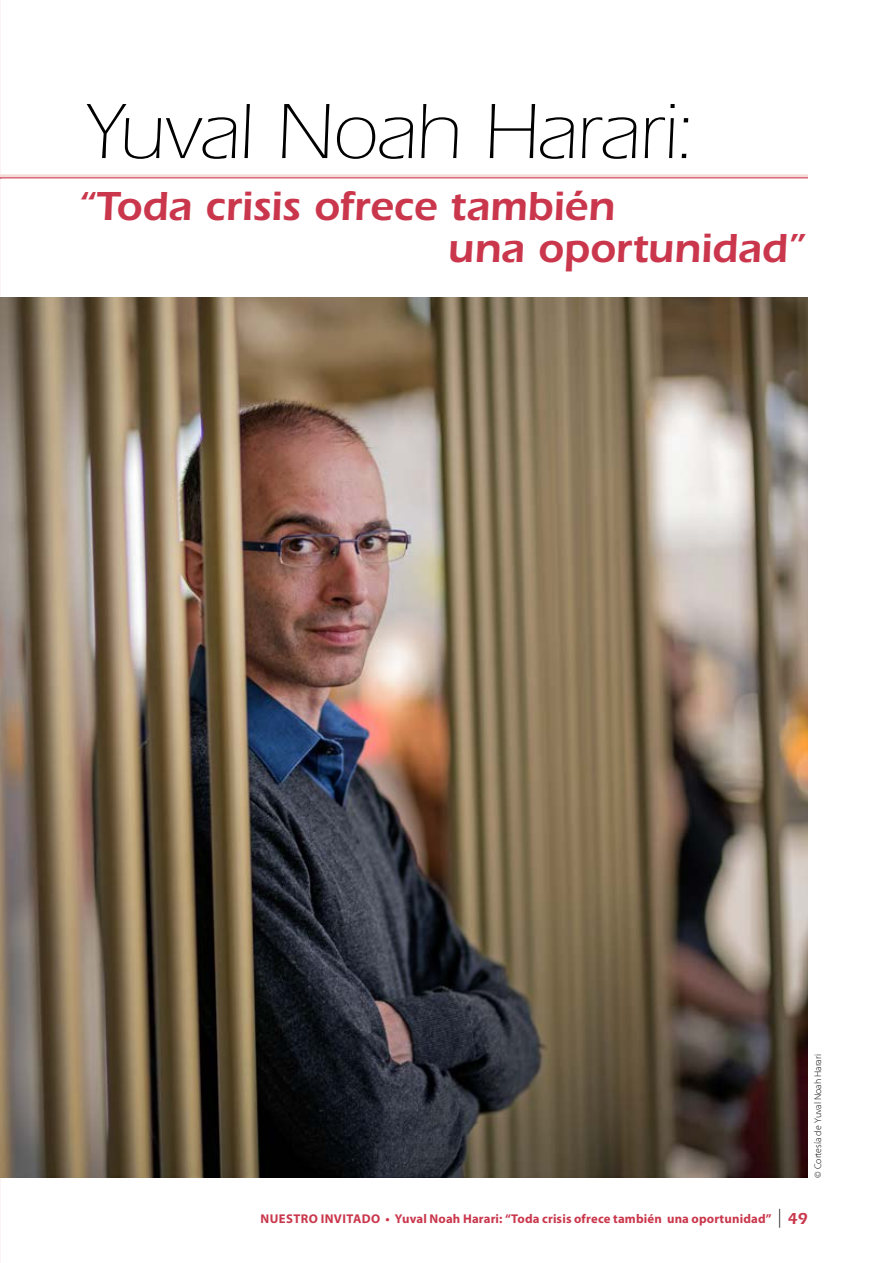
<style>
.page{position:relative;width:893px;height:1263px;background:#fff}
.page>*{position:absolute;margin:0;border:0;box-sizing:border-box;transform-origin:0 0}
.t1{font:300 81px "ITC Eras Std";letter-spacing:-.015em;color:#000}
.t2{font:600 42px/42.5px "ITC Eras Std";letter-spacing:-.005em;color:#ca374c}
.t3{font:700 12.75px "Myriad Pro";letter-spacing:.015em;color:#ca374c}
.t4{font:300 9.75px "Myriad Pro";color:#000}
.s1{font-weight:400;font-size:18.9px;color:#000}
.s2{font-family:"ITC Eras Std";font-weight:600;font-size:16.5px}
</style>
<div class="page">
<hr style="left:0;top:175px;width:808px;height:3px;background:#ca374c">
<hr style="left:0;top:174px;width:808px;height:3px;background:#f4dbd8">
<img style="left:0;top:298px;width:808px;height:880px">
<h1 class="t1" style="left:85px;top:87px;width:611px">Yuval Noah Harari:</h1>
<h2 class="t2" style="left:448px;top:185px;width:358px;text-indent:-369px">“Toda crisis ofrece también<br>una oportunidad”</h2>
<p class="t4" style="left:813px;top:1178px;width:125px;rotate:-90deg">© Cortesía de Yuval Noah Harari</p>
<p class="t3" style="left:261px;top:1210px;width:549px">NUESTRO INVITADO • Yuval Noah Harari: “Toda crisis ofrece también una oportunidad” <span class="s1">|</span> <span class="s2">49</span></p>
</div>
